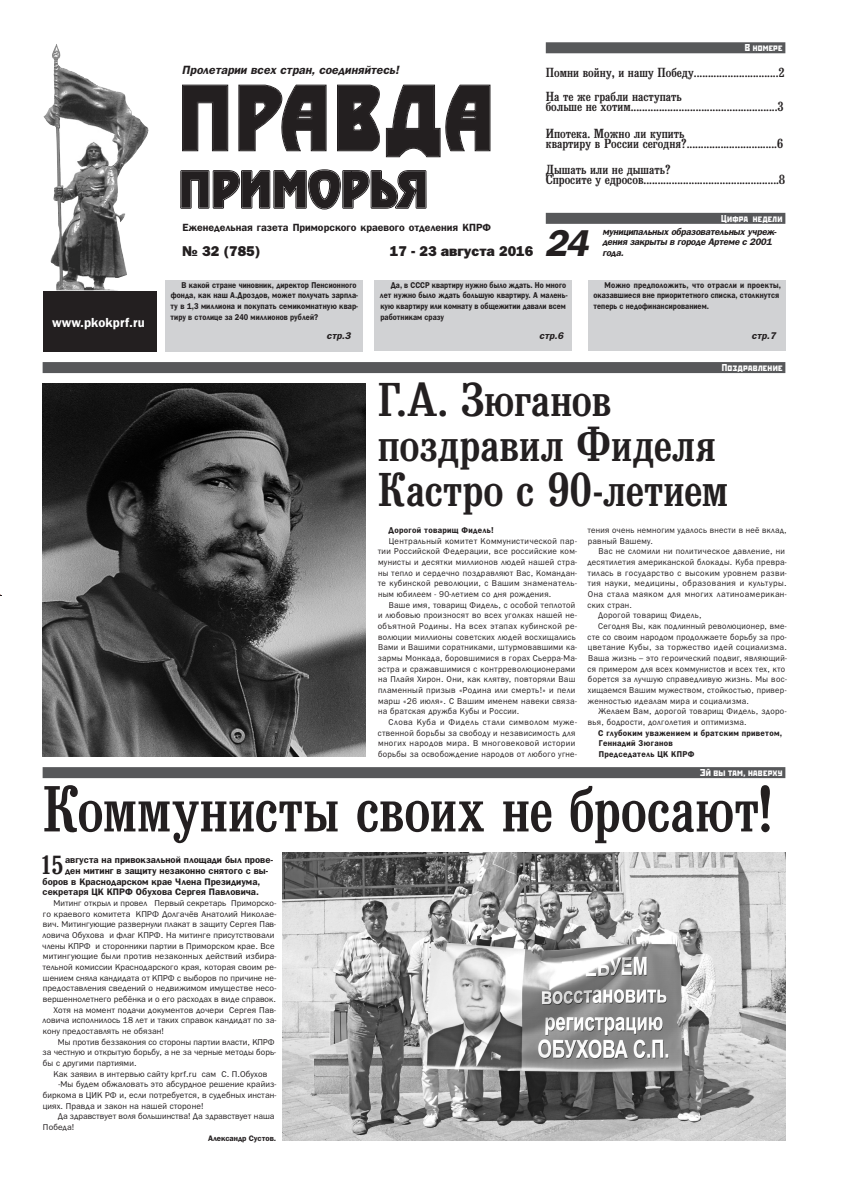
<style>
.page{position:relative;width:842px;height:1191px;background:#fff}
.page>*{position:absolute;margin:0;border:0;box-sizing:border-box;transform-origin:0 0}
.t1{font:64px "Bruskovaya Plain";color:#231f20;scale:.94 1}
.t2{font:46.7px/45px "Bruskovaya Plain";color:#231f20}
.t3{font:italic 700 37.5px "Bloknot C";color:#231f20}
.t4{font:25.8px "Bruskovaya Plain";color:#231f20}
.t5{font:14.3px "Bloknot Heavy C";color:#231f20}
.t6{font:700 13.2px "Bloknot C";letter-spacing:.005em;color:#fff}
.t7{font:13px/26px "Bruskovaya Plain";color:#231f20}
.t8{font:italic 700 12px "Bloknot C";color:#231f20}
.t9{font:700 10.5px "Bloknot C";color:#231f20}
.t10{font:10px "Stenberg C";letter-spacing:.03em;color:#fff}
.t11{font:italic 700 9.8px "Bloknot C";color:#231f20}
.t12{font:700 9.5px "Bloknot C";letter-spacing:.005em;color:#231f20}
.t13{font:italic 700 9.5px/10.7px "Bloknot C";letter-spacing:-.02em;color:#231f20}
.t14{font:8.5px/10.7px "Bloknot C";letter-spacing:.03em;color:#231f20;scale:.96 1}
.t15{font:8.5px/10.7px "Bloknot C";letter-spacing:.03em;color:#231f20;text-align:justify}
.t16{font:8.5px "Bloknot C";letter-spacing:.01em;color:#231f20}
.t17{font:700 8.5px/10.7px "Bloknot C";letter-spacing:.01em;color:#231f20;scale:.88 1}
.t18{font:8.5px "Bloknot C";letter-spacing:.005em;color:#231f20}
.t19{font:700 8.5px/10.7px "Bloknot C";letter-spacing:.01em;color:#231f20;scale:.9 1}
.t20{font:700 8.5px/10.7px "Bloknot C";letter-spacing:.035em;color:#231f20;scale:.96 1}
.t21{font:8.5px "Bloknot C";letter-spacing:.055em;color:#231f20}
.t22{font:8.5px "Bloknot C";letter-spacing:.03em;color:#231f20;scale:.95 1}
.t23{font:8.5px "Bloknot C";letter-spacing:.05em;color:#231f20}
.t24{font:700 8px "Bloknot C";letter-spacing:-.005em;color:#231f20}
.s1{font-size:10px}
</style>
<div class="page">
<img style="left:43px;top:384px;width:323px;height:373px">
<div style="left:165px;top:280px;width:197px;height:71px;background:#d1d2d4"></div>
<div style="left:374px;top:280px;width:198px;height:71px;background:#d1d2d4"></div>
<svg style="left:180px;top:84px;width:311px;height:126px"></svg>
<div style="left:588px;top:280px;width:197px;height:70px;background:#d1d2d4"></div>
<div style="left:546px;top:213px;width:239px;height:11px;background:#57585a"></div>
<div style="left:546px;top:42px;width:239px;height:11px;background:#57585a"></div>
<img style="left:43px;top:44px;width:106px;height:246px">
<div style="left:43px;top:291px;width:113px;height:61px;background:#231f20"></div>
<div style="left:43px;top:362px;width:742px;height:11px;background:#57585a"></div>
<div style="left:43px;top:767px;width:742px;height:11px;background:#57585a"></div>
<img style="left:282px;top:852px;width:503px;height:288px">
<h3 class="t6" style="left:52px;top:315px;width:94px">www.pkokprf.ru</h3>
<h3 class="t8" style="left:182px;top:63px;width:219px">Пролетарии всех стран, соединяйтесь!</h3>
<p class="t9" style="left:182px;top:222px;width:310px">Еженедельная газета Приморского краевого отделения КПРФ</p>
<h3 class="t5" style="left:182px;top:243px;width:80px">№ 32 (785)</h3>
<h3 class="t5" style="left:390px;top:243px;width:145px">17 - 23 августа 2016</h3>
<p class="t10" style="left:745px;top:42px;width:39px">В номере</p>
<h3 class="t7" style="left:546px;top:61px;width:240px;line-height:24px">Помни войну, и нашу Победу..............................2<br>На те же грабли наступать</h3>
<h3 class="t7" style="left:546px;top:94px;width:239px">больше не хотим....................................................3<br>Ипотека. Можно ли купить</h3>
<h3 class="t7" style="left:546px;top:130px;width:239px">квартиру в России сегодня?................................6<br>Дышать или не дышать?</h3>
<h3 class="t7" style="left:546px;top:166px;width:241px">Спросите у едросов................................................8</h3>
<h3 class="t3" style="left:544px;top:221px;width:45px">24</h3>
<p class="t10" style="left:721px;top:213px;width:63px">Цифра недели</p>
<p class="t13" style="left:602px;top:226px;width:176px"><span class="s1">м</span>униципальных образовательных учреж&shy;дения закрыты в городе Артеме с 2001</p>
<p class="t13" style="left:602px;top:247px;width:23px">года.</p>
<p class="t17" style="left:171px;top:279px;width:215px;text-indent:11px">В какой стране чиновник, директор Пенсионного фонда, как наш А.Дроздов, может получать зарпла&shy;ту в 1,3 миллиона и покупать семикомнатную квар&shy;тиру в столице за 240 миллионов рублей?</p>
<p class="t17" style="left:380px;top:279px;width:215px;text-indent:11px">Да, в СССР квартиру нужно было ждать. Но много лет нужно было ждать большую квартиру. А малень&shy;кую квартиру или комнату в общежитии давали всем работникам сразу</p>
<p class="t11" style="left:326px;top:330px;width:26px">стр.3</p>
<p class="t11" style="left:539px;top:330px;width:26px">стр.6</p>
<p class="t19" style="left:593px;top:279px;width:210px;text-indent:11px">Можно предположить, что отрасли и проекты, оказавшиеся вне приоритетного списка, столкнутся теперь с недофинансированием.</p>
<p class="t11" style="left:751px;top:330px;width:26px">стр.7</p>
<p class="t10" style="left:722px;top:362px;width:62px">Поздравление</p>
<h2 class="t2" style="left:378px;top:376px;width:352px">Г.А. Зюганов поздравил Фиделя<br>Кастро с 90-летием</h2>
<p class="t20" style="left:389px;top:524px;width:111px">Дорогой товарищ Фидель!</p>
<p class="t15" style="left:378px;top:535px;width:201px;text-indent:11px">Центральный комитет Коммунистической пар&shy;тии Российской Федерации, все российские ком&shy;мунисты и десятки миллионов людей нашей стра&shy;ны тепло и сердечно поздравляют Вас, Командан&shy;те кубинской революции, с Вашим знаменатель&shy;ным юбилеем - 90-летием со дня рождения.</p>
<p class="t14" style="left:378px;top:599px;width:209px;text-indent:11px">Ваше имя, товарищ Фидель, с особой теплотой и любовью произносят во всех уголках нашей не&shy;объятной Родины. На всех этапах кубинской ре&shy;волюции миллионы советских людей восхищались Вами и Вашими соратниками, штурмовавшими ка&shy;зармы Монкада, боровшимися в горах Сьерра-Ма&shy;эстра и сражавшимися с контрреволюционерами на Плайя Хирон. Они, как клятву, повторяли Ваш пламенный призыв «Родина или смерть!» и пели марш «26 июля». С Вашим именем навеки связа&shy;на братская дружба Кубы и России.</p>
<p class="t15" style="left:378px;top:716px;width:201px;text-align:left;text-indent:11px">Слова Куба и Фидель стали символом муже&shy;ственной борьбы за свободу и независимость для многих народов мира. В многовековой истории борьбы за освобождение народов от любого угне-</p>
<p class="t14" style="left:587px;top:524px;width:209px">тения очень немногим удалось внести в неё вклад, равный Вашему.</p>
<p class="t15" style="left:598px;top:546px;width:188px">Вас не сломили ни политическое давление, ни</p>
<p class="t14" style="left:587px;top:556px;width:209px">десятилетия американской блокады. Куба превра-</p>
<p class="t15" style="left:587px;top:567px;width:201px">тилась в государство с высоким уровнем разви-</p>
<p class="t21" style="left:587px;top:578px;width:201px">тия науки, медицины, образования и культуры.</p>
<p class="t23" style="left:588px;top:589px;width:200px">Она стала маяком для многих латиноамерикан-</p>
<p class="t14" style="left:588px;top:599px;width:48px">ских стран.</p>
<p class="t14" style="left:598px;top:610px;width:109px">Дорогой товарищ Фидель,</p>
<p class="t22" style="left:598px;top:621px;width:200px">Сегодня Вы, как подлинный революционер, вме-</p>
<p class="t14" style="left:588px;top:631px;width:209px">сте со своим народом продолжаете борьбу за про-</p>
<p class="t15" style="left:588px;top:642px;width:200px">цветание Кубы, за торжество идей социализма.</p>
<p class="t14" style="left:588px;top:652px;width:209px">Ваша жизнь – это героический подвиг, являющий-</p>
<p class="t14" style="left:588px;top:663px;width:207px">ся примером для всех коммунистов и всех тех, кто</p>
<p class="t15" style="left:588px;top:674px;width:200px">борется за лучшую справедливую жизнь. Мы вос-</p>
<p class="t14" style="left:588px;top:684px;width:209px">хищаемся Вашим мужеством, стойкостью, привер-</p>
<p class="t14" style="left:588px;top:695px;width:169px">женностью идеалам мира и социализма.</p>
<p class="t15" style="left:598px;top:705px;width:190px">Желаем Вам, дорогой товарищ Фидель, здоро-</p>
<p class="t14" style="left:588px;top:716px;width:167px">вья, бодрости, долголетия и оптимизма.</p>
<p class="t20" style="left:598px;top:727px;width:193px">С глубоким уважением и братским приветом,<br>Геннадий Зюганов<br>Председатель ЦК КПРФ</p>
<p class="t10" style="left:700px;top:767px;width:84px">Эй вы там, наверху</p>
<h1 class="t1" style="left:43px;top:772px;width:778px">Коммунисты своих не бросают!</h1>
<h3 class="t4" style="left:42px;top:850px;width:23px">15</h3>
<p class="t12" style="left:65px;top:854px;width:209px">августа на привокзальной площади был прове-</p>
<p class="t12" style="left:65px;top:865px;width:205px">ден митинг в защиту незаконно снятого с вы-</p>
<p class="t12" style="left:43px;top:876px;width:219px">боров в Краснодарском крае Члена Президиума,</p>
<p class="t12" style="left:43px;top:886px;width:218px">секретаря ЦК КПРФ Обухова Сергея Павловича.</p>
<p class="t16" style="left:54px;top:898px;width:224px">Митинг открыл и провел Первый секретарь Приморско-</p>
<p class="t15" style="left:43px;top:908px;width:235px">го краевого комитета КПРФ Долгачёв Анатолий Николае-</p>
<p class="t18" style="left:43px;top:919px;width:235px">вич. Митингующие развернули плакат в защиту Сергея Пав-</p>
<p class="t16" style="left:42px;top:930px;width:233px">ловича Обухова и флаг КПРФ. На митинге присутствовали</p>
<p class="t16" style="left:42px;top:941px;width:234px">члены КПРФ и сторонники партии в Приморском крае. Все</p>
<p class="t15" style="left:43px;top:951px;width:235px">митингующие были против незаконных действий избира-</p>
<p class="t16" style="left:42px;top:962px;width:235px">тельной комиссии Краснодарского края, которая своим ре-</p>
<p class="t18" style="left:43px;top:973px;width:235px">шением сняла кандидата от КПРФ с выборов по причине не-</p>
<p class="t16" style="left:43px;top:983px;width:235px">предоставления сведений о недвижимом имуществе несо-</p>
<p class="t18" style="left:43px;top:994px;width:235px">вершеннолетнего ребёнка и о его расходах в виде справок.</p>
<p class="t16" style="left:53px;top:1004px;width:224px">Хотя на момент подачи документов дочери Сергея Пав-</p>
<p class="t16" style="left:42px;top:1015px;width:235px">ловича исполнилось 18 лет и таких справок кандидат по за-</p>
<p class="t16" style="left:43px;top:1026px;width:123px">кону предоставлять не обязан!</p>
<p class="t18" style="left:58px;top:1036px;width:218px">Мы против беззакония со стороны партии власти, КПРФ</p>
<p class="t18" style="left:43px;top:1047px;width:235px">за честную и открытую борьбу, а не за черные методы борь-</p>
<p class="t16" style="left:43px;top:1058px;width:95px">бы с другими партиями.</p>
<p class="t16" style="left:54px;top:1068px;width:215px">Как заявил в интервью сайту kprf.ru сам С. П.Обухов</p>
<p class="t16" style="left:58px;top:1079px;width:219px">-Мы будем обжаловать это абсурдное решение крайиз-</p>
<p class="t16" style="left:43px;top:1090px;width:235px">биркома в ЦИК РФ и, если потребуется, в судебных инстан-</p>
<p class="t16" style="left:43px;top:1100px;width:162px">циях. Правда и закон на нашей стороне!</p>
<p class="t18" style="left:58px;top:1111px;width:218px">Да здравствует воля большинства! Да здравствует наша</p>
<p class="t15" style="left:43px;top:1121px;width:33px">Победа!</p>
<p class="t24" style="left:208px;top:1133px;width:70px">Александр Сустов.</p>
</div>
